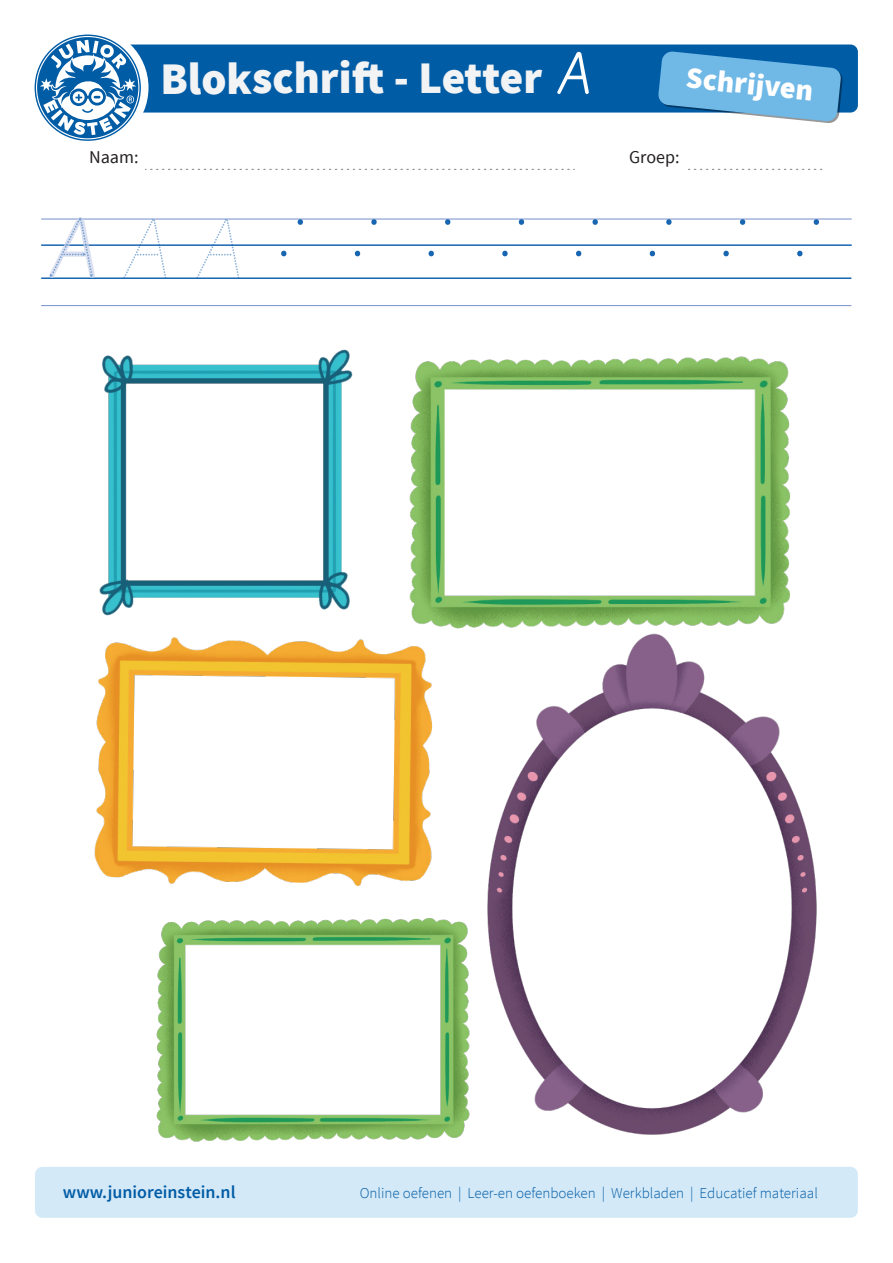
<style>
.page{position:relative;width:893px;height:1263px;background:#fff}
.page>*{position:absolute;margin:0;border:0;box-sizing:border-box;transform-origin:0 0}
.t1{font:87px "JE blokletters arrow dots Regular";color:#1865b1}
.t2{font:60px "JE blokletters basis Regular";color:#fdfefe}
.t3{font:900 45px "Source Sans Pro";letter-spacing:-.005em;color:#f2f3f4}
.t4{font:900 30px "Source Sans Pro";color:#fff}
.t5{font:600 18px "Source Sans Pro";color:#015ca6}
.t6{font:18px "Source Sans Pro";color:#231f20}
.t7{font:300 15px "Source Sans Pro";color:#015ca6}
.s1{font-size:86.25px}
.s2{font-family:"JE blokletters dotted Regular";font-size:85.5px}
</style>
<div class="page">
<hr style="left:41px;top:305px;width:810px;height:1px;background:#7690c9">
<hr style="left:41px;top:244px;width:811px;height:2px;background:#1865b1">
<hr style="left:41px;top:219px;width:811px;height:1px;background:#7690c9">
<hr style="left:41px;top:277px;width:810px;height:2px;background:#1865b1">
<img style="left:99px;top:349px;width:254px;height:267px">
<img style="left:409px;top:356px;width:381px;height:273px">
<img style="left:94px;top:617px;width:359px;height:269px">
<img style="left:475px;top:617px;width:342px;height:518px">
<img style="left:156px;top:901px;width:332px;height:241px">
<svg style="left:813px;top:219px;width:7px;height:6px"></svg>
<svg style="left:797px;top:251px;width:6px;height:5px"></svg>
<svg style="left:739px;top:219px;width:7px;height:6px"></svg>
<svg style="left:723px;top:251px;width:6px;height:5px"></svg>
<svg style="left:665px;top:219px;width:7px;height:6px"></svg>
<svg style="left:649px;top:251px;width:6px;height:5px"></svg>
<svg style="left:592px;top:219px;width:7px;height:6px"></svg>
<svg style="left:576px;top:251px;width:6px;height:5px"></svg>
<svg style="left:518px;top:219px;width:7px;height:6px"></svg>
<svg style="left:502px;top:251px;width:6px;height:5px"></svg>
<svg style="left:444px;top:219px;width:7px;height:6px"></svg>
<svg style="left:428px;top:251px;width:6px;height:5px"></svg>
<svg style="left:370px;top:219px;width:8px;height:6px"></svg>
<svg style="left:354px;top:251px;width:7px;height:5px"></svg>
<svg style="left:297px;top:219px;width:7px;height:6px"></svg>
<svg style="left:281px;top:251px;width:6px;height:5px"></svg>
<div style="left:35px;top:1167px;width:823px;height:51px;background:#d4e9f7;border-radius:7px"></div>
<div style="left:50px;top:45px;width:808px;height:68px;background:#015ca6;border-radius:7px"></div>
<div style="left:27px;top:27px;width:121px;height:121px;background:#fff;border-radius:50%"></div>
<svg style="left:658px;top:51px;width:184px;height:72px"></svg>
<svg style="left:35px;top:35px;width:106px;height:106px"></svg>
<svg style="left:145px;top:169px;width:430px;height:1px"></svg>
<svg style="left:688px;top:169px;width:135px;height:1px"></svg>
<h2 class="t2" style="left:556px;top:52px;width:40px">A</h2>
<h3 class="t3" style="left:160px;top:49px;width:384px">Blokschrift - Letter</h3>
<h3 class="t4" style="left:688px;top:58px;width:129px;rotate:6deg">Schrijven</h3>
<p class="t6" style="left:89px;top:145px;width:51px">Naam:</p>
<p class="t6" style="left:629px;top:145px;width:52px">Groep:</p>
<h1 class="t1" style="left:47px;top:218px;width:399px"><span class="s1">A</span> <span class="s2">A A</span> bbb</h1>
<p class="t5" style="left:63px;top:1180px;width:174px">www.junioreinstein.nl</p>
<p class="t7" style="left:360px;top:1183px;width:460px">Online oefenen | Leer-en oefenboeken | Werkbladen | Educatief materiaal</p>
</div>
